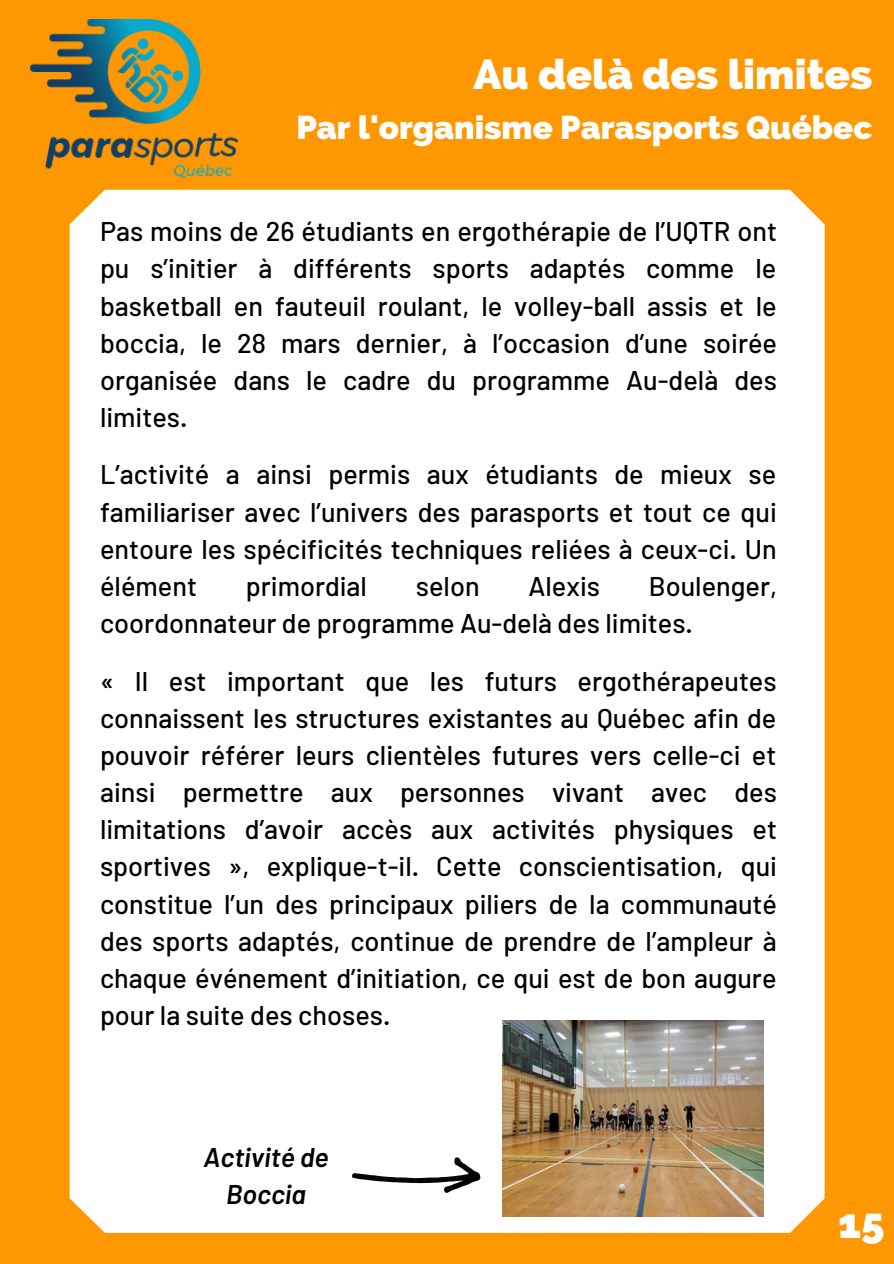
<style>
.page{position:relative;width:894px;height:1264px;background:#fff}
.page>*{position:absolute;margin:0;border:0;box-sizing:border-box;transform-origin:0 0}
.t1{font:800 42px "Raleway";color:#fff}
.t2{font:800 33px "Raleway";color:#fff}
.t3{font:500 27px/37.2px "Barlow";color:#000;text-align:justify}
.t4{font:italic 600 27px/37.2px "Barlow";color:#000;text-align:center}
</style>
<div class="page">
<div style="left:0;top:0;width:893px;height:1263px;background:#ff9800"></div>
<div style="left:70px;top:190px;width:754px;height:1042px;background:#fff"></div>
<img style="left:30px;top:20px;width:208px;height:157px">
<img style="left:502px;top:1020px;width:261px;height:195px">
<img style="left:352px;top:1157px;width:128px;height:35px">
<p class="t1" style="left:473px;top:50px;width:400px">Au delà des limites</p>
<p class="t2" style="left:296px;top:108px;width:577px">Par l'organisme Parasports Québec</p>
<p class="t3" style="left:100px;top:212px;width:678px">Pas moins de 26 étudiants en ergothérapie de l’UQTR ont pu s’initier à différents sports adaptés comme le basketball en fauteuil roulant, le volley-ball assis et le boccia, le 28 mars dernier, à l’occasion d’une soirée organisée dans le cadre du programme Au-delà des limites.</p>
<p class="t3" style="left:100px;top:455px;width:678px">L’activité a ainsi permis aux étudiants de mieux se familiariser avec l’univers des parasports et tout ce qui entoure les spécificités techniques reliées à ceux-ci. Un élément</p>
<p class="t3" style="left:246px;top:566px;width:123px">primordial</p>
<p class="t3" style="left:415px;top:566px;width:65px">selon</p>
<p class="t3" style="left:528px;top:566px;width:73px">Alexis</p>
<p class="t3" style="left:100px;top:566px;width:678px;text-indent:548px">Boulenger, coordonnateur de programme Au-delà des limites.</p>
<p class="t3" style="left:100px;top:661px;width:678px">« Il est important que les futurs ergothérapeutes connaissent les structures existantes au Québec afin de pouvoir référer leurs clientèles futures vers celle-ci et ainsi permettre aux personnes vivant avec des limitations d’avoir accès aux activités physiques et sportives », explique-t-il. Cette conscientisation, qui constitue l’un des principaux piliers de la communauté des sports adaptés, continue de prendre de l’ampleur à chaque événement d’initiation, ce qui est de bon augure pour la suite des choses.</p>
<p class="t4" style="left:203px;top:1137px;width:127px">Activité de<br>Boccia</p>
<p class="t1" style="left:838px;top:1198px;width:48px">15</p>
</div>
